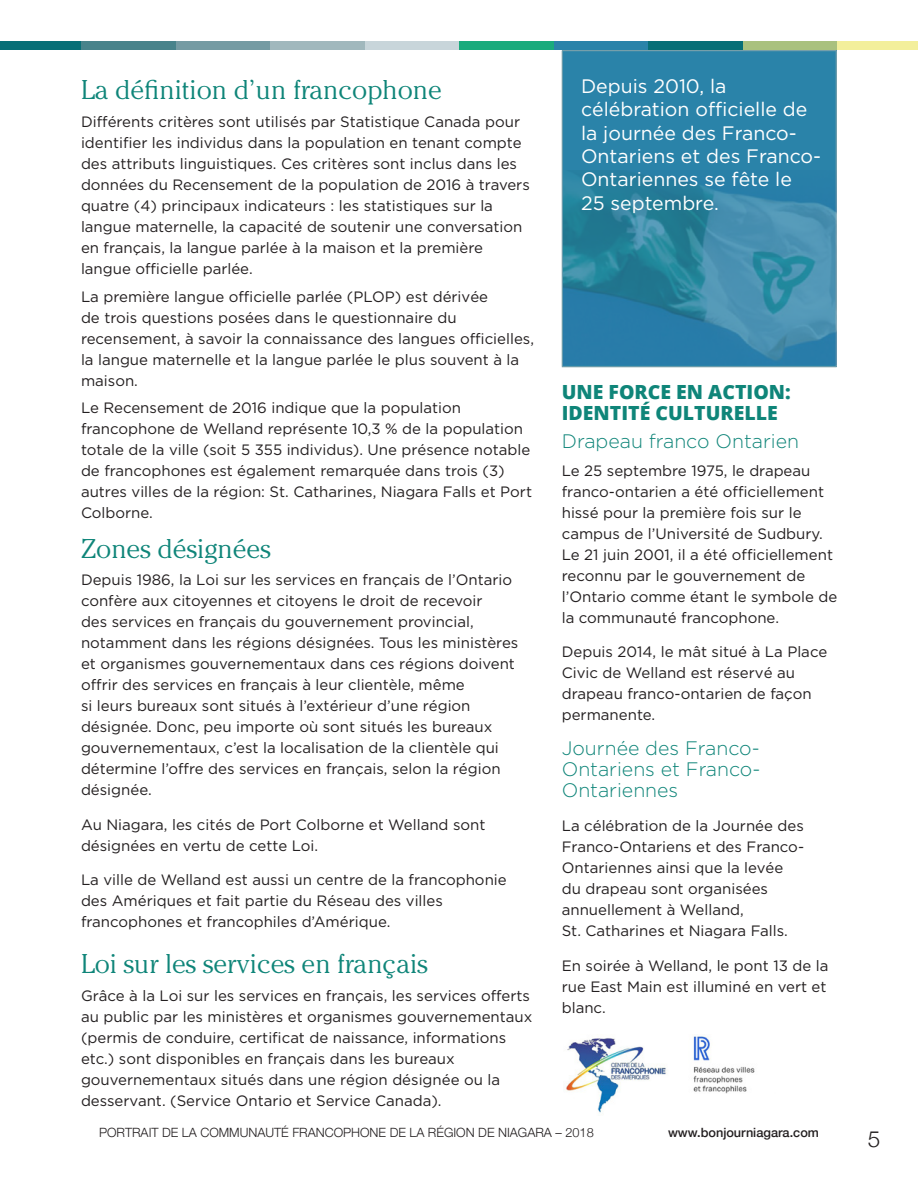
<style>
.page{position:relative;width:918px;height:1188px;background:#fff}
.page>*{position:absolute;margin:0;border:0;box-sizing:border-box;transform-origin:0 0}
.Heading_2{font:300 27px "Cheltenham";color:#0f8579}
.t1{font:300 22.5px "Helvetica Neue";color:#231f20}
.Ad_Business_Text{font:19.5px/23.4px "Gotham";color:#fff}
.Heading_3{font:300 19.5px/21px "Gotham";color:#0f8579;text-align:justify}
.Heading_3-2{font:800 19.5px/21px "Open Sans";color:#0f8579}
.Heading_2-2{font:15px/21px "Gotham";color:#231f20}
.t2{font:300 12.75px "Helvetica Neue";color:#231f20}
.t3{font:500 12.75px "Helvetica Neue";color:#231f20}
</style>
<div class="page">
<div style="left:0;top:41px;width:81px;height:9px;background:#076f77"></div>
<div style="left:81px;top:41px;width:95px;height:9px;background:#48838b"></div>
<div style="left:176px;top:41px;width:94px;height:9px;background:#759ba3"></div>
<div style="left:270px;top:41px;width:95px;height:9px;background:#a1b8bd"></div>
<div style="left:365px;top:41px;width:95px;height:9px;background:#c8d5da"></div>
<div style="left:460px;top:41px;width:94px;height:9px;background:#19ab7c"></div>
<div style="left:554px;top:41px;width:95px;height:9px;background:#2a83a9"></div>
<div style="left:649px;top:41px;width:94px;height:9px;background:#076f77"></div>
<div style="left:743px;top:41px;width:95px;height:9px;background:#a9c17e"></div>
<div style="left:838px;top:41px;width:80px;height:9px;background:#f3ef9b"></div>
<div style="left:562px;top:51px;width:274px;height:316px;background:#2a83a9"></div>
<hr style="left:562px;top:50px;width:275px;height:1px;background:#86a6ac">
<hr style="left:562px;top:51px;width:1px;height:315px;background:#86a6ac">
<hr style="left:836px;top:51px;width:1px;height:315px;background:#86a6ac">
<hr style="left:562px;top:366px;width:275px;height:1px;background:#86a6ac">
<img style="left:563px;top:171px;width:274px;height:193px">
<img style="left:566px;top:1038px;width:101px;height:75px">
<img style="left:693px;top:1036px;width:62px;height:57px">
<p class="Heading_2" style="left:81px;top:74px;width:362px">La définition d’un francophone</p>
<p class="Heading_2-2" style="left:81px;top:111px;width:450px">Différents critères sont utilisés par Statistique Canada pour identifier les individus dans la population en tenant compte des attributs linguistiques. Ces critères sont inclus dans les données du Recensement de la population de 2016 à travers quatre (4) principaux indicateurs : les statistiques sur la langue maternelle, la capacité de soutenir une conversation en français, la langue parlée à la maison et la première langue officielle parlée.</p>
<p class="Heading_2-2" style="left:81px;top:286px;width:455px">La première langue officielle parlée (PLOP) est dérivée<br>de trois questions posées dans le questionnaire du recensement, à savoir la connaissance des langues officielles, la langue maternelle et la langue parlée le plus souvent à la maison.</p>
<p class="Heading_2-2" style="left:81px;top:397px;width:453px">Le Recensement de 2016 indique que la population francophone de Welland représente 10,3 % de la population totale de la ville (soit 5 355 individus). Une présence notable de francophones est également remarquée dans trois (3) autres villes de la région: St. Catharines, Niagara Falls et Port Colborne.</p>
<p class="Heading_2" style="left:81px;top:533px;width:191px">Zones désignées</p>
<p class="Heading_2-2" style="left:81px;top:569px;width:439px">Depuis 1986, la Loi sur les services en français de l’Ontario confère aux citoyennes et citoyens le droit de recevoir<br>des services en français du gouvernement provincial, notamment dans les régions désignées. Tous les ministères et organismes gouvernementaux dans ces régions doivent offrir des services en français à leur clientèle, même<br>si leurs bureaux sont situés à l’extérieur d’une région désignée. Donc, peu importe où sont situés les bureaux gouvernementaux, c’est la localisation de la clientèle qui détermine l’offre des services en français, selon la région désignée.</p>
<p class="Heading_2-2" style="left:81px;top:814px;width:406px">Au Niagara, les cités de Port Colborne et Welland sont désignées en vertu de cette Loi.</p>
<p class="Heading_2-2" style="left:81px;top:869px;width:427px">La ville de Welland est aussi un centre de la francophonie des Amériques et fait partie du Réseau des villes francophones et francophiles d’Amérique.</p>
<p class="Heading_2" style="left:81px;top:948px;width:348px">Loi sur les services en français</p>
<p class="Heading_2-2" style="left:81px;top:985px;width:453px">Grâce à la Loi sur les services en français, les services offerts au public par les ministères et organismes gouvernementaux (permis de conduire, certificat de naissance, informations etc.) sont disponibles en français dans les bureaux gouvernementaux situés dans une région désignée ou la desservant. (Service Ontario et Service Canada).</p>
<p class="Ad_Business_Text" style="left:581px;top:74px;width:242px">Depuis 2010, la célébration officielle de la journée des Franco-<br>Ontariens et des Franco-<br>Ontariennes se fête le<br>25 septembre.</p>
<p class="Heading_3-2" style="left:562px;top:381px;width:231px">UNE FORCE EN ACTION:<br>IDENTITÉ CULTURELLE</p>
<p class="Heading_3" style="left:562px;top:430px;width:239px">Drapeau franco Ontarien</p>
<p class="Heading_2-2" style="left:562px;top:460px;width:277px">Le 25 septembre 1975, le drapeau franco-ontarien a été officiellement hissé pour la première fois sur le campus de l’Université de Sudbury.<br>Le 21 juin 2001, il a été officiellement reconnu par le gouvernement de l’Ontario comme étant le symbole de la communauté francophone.</p>
<p class="Heading_2-2" style="left:562px;top:641px;width:267px">Depuis 2014, le mât situé à La Place<br>Civic de Welland est réservé au drapeau franco-ontarien de façon permanente.</p>
<p class="Heading_3" style="left:562px;top:737px;width:200px">Journée des Franco-Ontariens et Franco-Ontariennes</p>
<p class="Heading_2-2" style="left:562px;top:815px;width:244px">La célébration de la Journée des<br>Franco-Ontariens et des Franco-<br>Ontariennes ainsi que la levée du drapeau sont organisées annuellement à Welland,<br>St. Catharines et Niagara Falls.</p>
<p class="Heading_2-2" style="left:562px;top:955px;width:268px">En soirée à Welland, le pont 13 de la rue East Main est illuminé en vert et blanc.</p>
<p class="t2" style="left:99px;top:1123px;width:496px">PORTRAIT DE LA COMMUNAUTÉ FRANCOPHONE DE LA RÉGION DE NIAGARA – 2018</p>
<p class="t3" style="left:668px;top:1123px;width:152px">www.bonjourniagara.com</p>
<h2 class="t1" style="left:868px;top:1121px;width:14px">5</h2>
</div>
